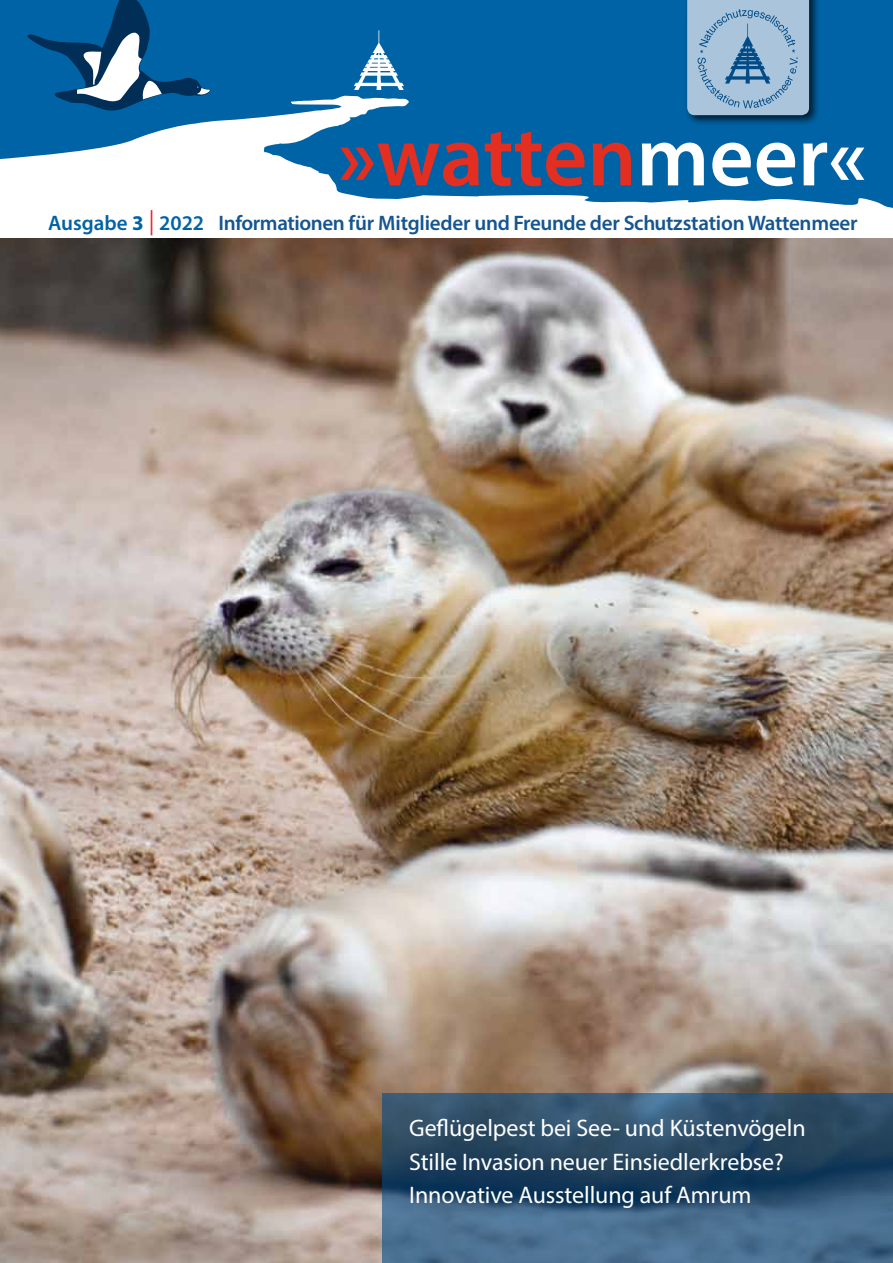
<style>
.page{position:relative;width:893px;height:1263px;background:#fff}
.page>*{position:absolute;margin:0;border:0;box-sizing:border-box;transform-origin:0 0}
.t1{font:600 85.95px "Myriad Pro";color:#e22f22}
.t2{font:24px/33.5px "Myriad Pro";letter-spacing:-.005em;color:#fff}
.t3{font:600 21px "Myriad Pro";letter-spacing:-.015em;color:#155590}
.s1{color:#fff}
.s2{color:#0063a5}
.s3{font-weight:700;color:#0063a5}
.s4{font-size:25.2px;color:#ed1d24}
</style>
<div class="page">
<img style="left:0;top:238px;width:893px;height:1025px">
<svg style="left:383px;top:1093px;width:510px;height:170px;background:#325573"></svg>
<svg style="left:0;top:0;width:893px;height:208px"></svg>
<h1 class="t1" style="left:338px;top:102px;width:530px">»watten<span class="s1">meer«</span></h1>
<p class="t3" style="left:48px;top:209px;width:811px"><span class="s2">Ausgabe</span> <span class="s3">3</span> <span class="s4">|</span> <span class="s2">2022</span> Informationen für Mitglieder und Freunde der Schutzstation Wattenmeer</p>
<p class="t2" style="left:409px;top:1111px;width:398px">Geflügelpest bei See- und Küstenvögeln<br>Stille Invasion neuer Einsiedlerkrebse?<br>Innovative Ausstellung auf Amrum</p>
</div>
